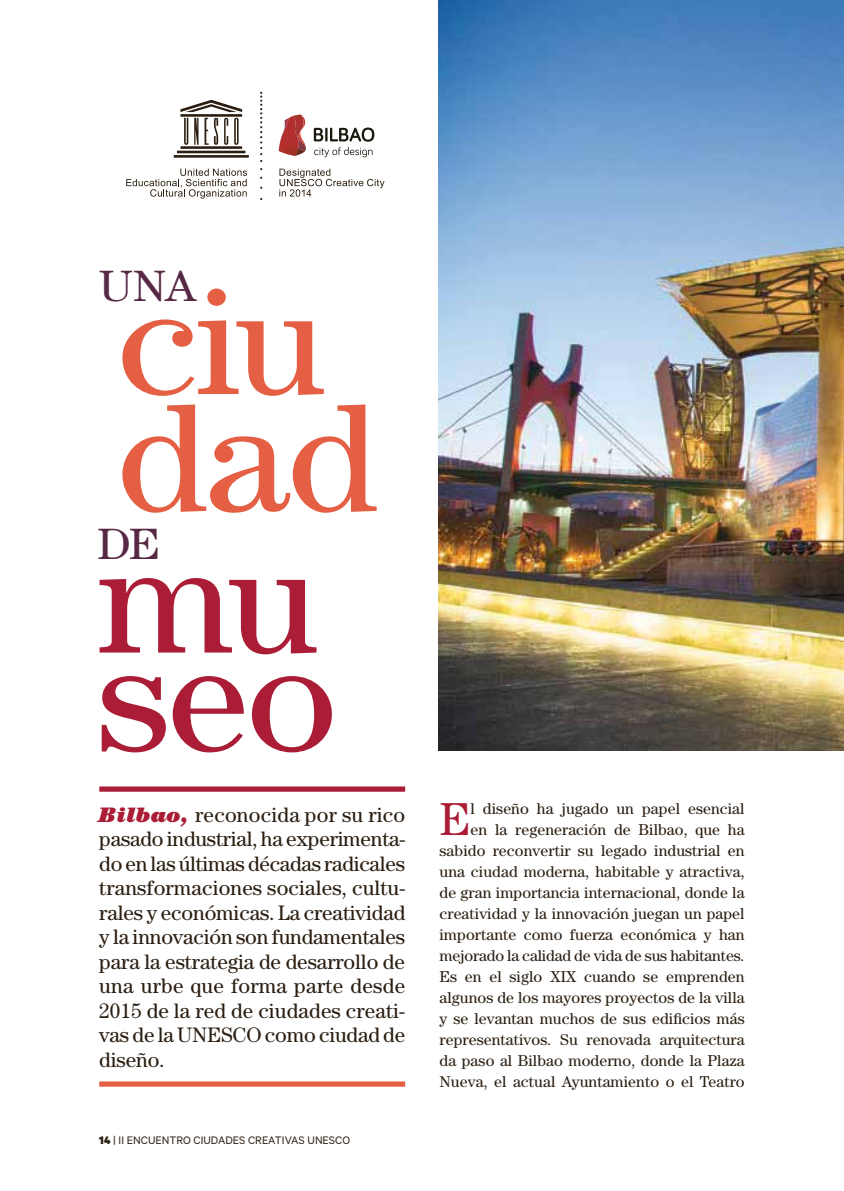
<style>
.page{position:relative;width:844px;height:1191px;background:#fff}
.page>*{position:absolute;margin:0;border:0;box-sizing:border-box;transform-origin:0 0}
.t1{font:154.53px/116.9px "Century Std";letter-spacing:-.015em;color:#e55f44;scale:1.06 1}
.t2{font:154.53px "Century Std";color:#ab1d36;scale:1.06 1}
.t3{font:46.2px "Century Std";color:#ab1d36}
.t4{font:43.93px "Century Std";color:#562843;scale:1.06 1}
.t5{font:21px/24.5px "Century Std";letter-spacing:-.005em;color:#2b1e11;text-align:justify}
.t6{font:15.75px/21px "Century Std";letter-spacing:.005em;color:#2b1e11;text-align:right}
.t7{font:12.25px "Calibre";color:#2b1e11}
.s1{font-weight:900;font-style:italic;color:#ab1d36}
.s2{font-weight:900}
</style>
<div class="page">
<img style="left:438px;top:0;width:405px;height:750px">
<div style="left:99px;top:786px;width:306px;height:5px;background:#ab1d36"></div>
<div style="left:99px;top:1081px;width:306px;height:5px;background:#e55f44"></div>
<svg style="left:260px;top:92px;width:2px;height:108px"></svg>
<svg style="left:174px;top:100px;width:75px;height:58px"></svg>
<svg style="left:279px;top:169px;width:105px;height:28px"></svg>
<svg style="left:126px;top:169px;width:121px;height:30px"></svg>
<svg style="left:278px;top:114px;width:28px;height:42px"></svg>
<svg style="left:314px;top:128px;width:60px;height:29px"></svg>
<h3 class="t4" style="left:99px;top:260px;width:93px">UNA</h3>
<h1 class="t1" style="left:117px;top:298px;width:248px">ciu dad</h1>
<h3 class="t4" style="left:97px;top:518px;width:61px">DE</h3>
<h1 class="t2" style="left:97px;top:540px;width:210px">mu</h1>
<h1 class="t2" style="left:97px;top:638px;width:228px">seo</h1>
<p class="t5" style="left:99px;top:804px;width:307px"><span class="s1">Bilbao,</span> reconocida por su rico pasado industrial, ha experimenta&shy;do en las últimas décadas radicales transformaciones sociales, cultu&shy;rales y económicas. La creatividad y la innovación son fundamentales para la estrategia de desarrollo de una urbe que forma parte desde 2015 de la red de ciudades creati&shy;vas de la UNESCO como ciudad de diseño.</p>
<h2 class="t3" style="left:439px;top:791px;width:32px">E</h2>
<p class="t6" style="left:439px;top:799px;width:306px">l diseño ha jugado un papel esencial<br>en la regeneración de Bilbao, que ha sabido reconvertir su legado industrial en una ciudad moderna, habitable y atractiva, de gran importancia internacional, donde la creatividad y la innovación juegan un papel importante como fuerza económica y han mejorado la calidad de vida de sus habitantes.<br>Es en el siglo XIX cuando se emprenden algunos de los mayores proyectos de la villa y se levantan muchos de sus edificios más representativos. Su renovada arquitectura da paso al Bilbao moderno, donde la Plaza Nueva, el actual Ayuntamiento o el Teatro</p>
<p class="t7" style="left:99px;top:1132px;width:252px"><span class="s2">14</span> | II ENCUENTRO CIUDADES CREATIVAS UNESCO</p>
</div>
